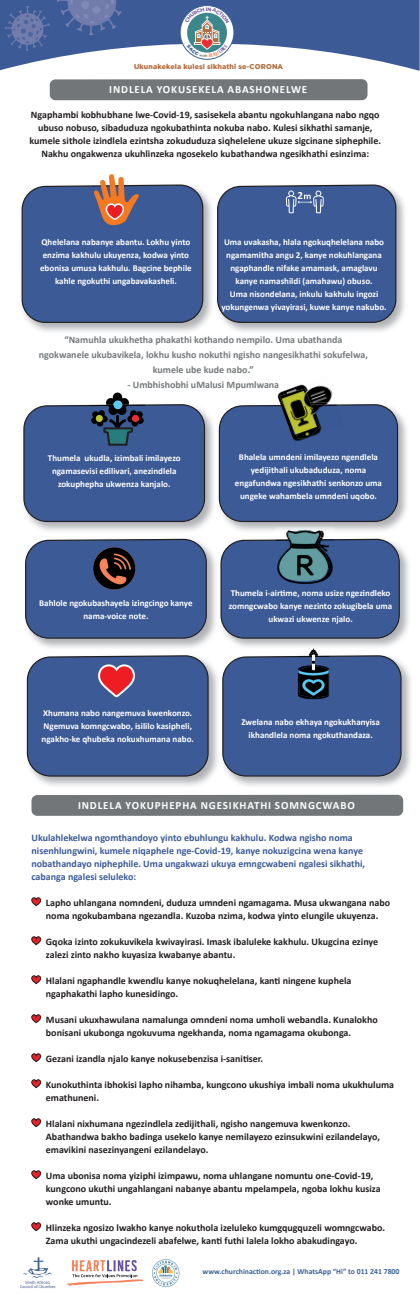
<style>
.page{position:relative;width:420px;height:1304px;background:#fff}
.page>*{position:absolute;margin:0;border:0;box-sizing:border-box;transform-origin:0 0}
.t1{font:700 11px "Calibri";letter-spacing:.08em;color:#fff}
.t2{font:700 10px/13px "Calibri";color:#231f20}
.t3{font:700 10px/13px "Calibri";color:#3b5a96}
.t4{font:700 10px/15px "Calibri";color:#75797b;text-align:center}
.t5{font:700 9px/13px "Calibri";color:#fff;text-align:center}
.t6{font:700 7.7px "Calibri";color:#3a6198}
.t7{font:900 7px "Gotham";letter-spacing:.02em;color:#b37041}
</style>
<div class="page">
<img style="left:152px;top:1259px;width:28px;height:27px">
<svg style="left:66px;top:1260px;width:77px;height:26px"></svg>
<img style="left:19px;top:1257px;width:37px;height:31px">
<svg style="left:0;top:0;width:419px;height:71px;fill:#3b5a96"></svg>
<svg style="left:180px;top:5px;width:54px;height:55px"></svg>
<svg style="left:57px;top:0;width:69px;height:35px;background:#566ba1"></svg>
<svg style="left:5px;top:6px;width:45px;height:45px;background:#51679f"></svg>
<div style="left:50px;top:79px;width:317px;height:21px;background:#727678;border-radius:6px"></div>
<img style="left:31px;top:184px;width:374px;height:148px">
<svg style="left:21px;top:185px;width:183px;height:139px;background:#405d95"></svg>
<img style="left:34px;top:538px;width:375px;height:110px">
<svg style="left:25px;top:539px;width:182px;height:100px;background:#405c94"></svg>
<img style="left:32px;top:413px;width:375px;height:118px">
<img style="left:36px;top:655px;width:375px;height:131px">
<svg style="left:216px;top:185px;width:181px;height:139px;background:#415d95"></svg>
<svg style="left:93px;top:174px;width:47px;height:52px"></svg>
<svg style="left:286px;top:191px;width:37px;height:22px"></svg>
<img style="left:106px;top:392px;width:24px;height:12px">
<svg style="left:113px;top:400px;width:9px;height:9px"></svg>
<svg style="left:23px;top:404px;width:182px;height:118px;background:#3e5a90"></svg>
<svg style="left:219px;top:404px;width:179px;height:118px;background:#3f5c95"></svg>
<img style="left:277px;top:384px;width:56px;height:19px">
<img style="left:319px;top:403px;width:17px;height:3px">
<img style="left:281px;top:406px;width:62px;height:37px">
<img style="left:279px;top:389px;width:40px;height:49px">
<img style="left:93px;top:547px;width:42px;height:42px;border-radius:21px">
<svg style="left:220px;top:530px;width:179px;height:109px;background:#4d689c"></svg>
<img style="left:275px;top:528px;width:59px;height:58px">
<img style="left:275px;top:539px;width:59px;height:2px">
<img style="left:278px;top:530px;width:51px;height:51px">
<svg style="left:27px;top:656px;width:181px;height:120px;background:#455b92"></svg>
<svg style="left:222px;top:655px;width:179px;height:122px;background:#3f5c95"></svg>
<img style="left:297px;top:648px;width:32px;height:52px">
<img style="left:297px;top:656px;width:32px;height:1px">
<img style="left:299px;top:666px;width:29px;height:32px">
<img style="left:312px;top:652px;width:3px;height:19px">
<div style="left:31px;top:795px;width:372px;height:21px;background:#727678;border-radius:6px"></div>
<svg style="left:31px;top:897px;width:10px;height:9px"></svg>
<svg style="left:31px;top:936px;width:10px;height:9px"></svg>
<svg style="left:31px;top:975px;width:10px;height:9px"></svg>
<svg style="left:31px;top:1014px;width:10px;height:9px"></svg>
<svg style="left:31px;top:1053px;width:10px;height:9px"></svg>
<svg style="left:31px;top:1079px;width:10px;height:9px"></svg>
<svg style="left:31px;top:1118px;width:10px;height:9px"></svg>
<svg style="left:31px;top:1170px;width:10px;height:9px"></svg>
<svg style="left:31px;top:1222px;width:10px;height:9px"></svg>
<svg style="left:185px;top:7px;width:44px;height:50px"></svg>
<p class="t7" style="left:134px;top:62px;width:150px">Ukunakekela kulesi sikhathi se-CORONA</p>
<p class="t1" style="left:109px;top:83px;width:199px">INDLELA YOKUSEKELA ABASHONELWE</p>
<p class="t2" style="left:30px;top:108px;width:353px;text-align:center">Ngaphambi kobhubhane lwe-Covid-19, sasisekela abantu ngokuhlangana nabo ngqo ubuso nobuso, sibaduduza ngokubathinta nokuba nabo. Kulesi sikhathi samanje, kumele sithole izindlela ezintsha zokududuza siqhelelene ukuze sigcinane siphephile.<br>Nakhu ongakwenza ukuhlinzeka ngosekelo kubathandwa ngesikhathi esinzima:</p>
<p class="t5" style="left:40px;top:235px;width:153px">Qhelelana nabanye abantu. Lokhu yinto enzima kakhulu ukuyenza, kodwa yinto ebonisa umusa kakhulu. Bagcine bephile kahle ngokuthi ungabavakasheli.</p>
<p class="t1" style="left:297px;top:188px;width:7px">2</p>
<p class="t5" style="left:221px;top:235px;width:167px">Uma uvakasha, hlala ngokuqhelelana nabo ngamamitha angu 2, kanye nokuhlangana ngaphandle nifake amamask, amaglavu kanye namashildi (amahawu) obuso.<br>Uma nisondelana, inkulu kakhulu ingozi yokungenwa yivayirasi, kuwe kanye nakubo.</p>
<p class="t4" style="left:39px;top:331px;width:330px">“Namuhla ukukhetha phakathi kothando nempilo. Uma ubathanda ngokwanele ukubavikela, lokhu kusho nokuthi ngisho nangesikhathi sokufelwa, kumele ube kude nabo.”</p>
<p class="t4" style="left:127px;top:376px;width:153px">- Umbhishobhi uMalusi Mpumlwana</p>
<p class="t5" style="left:48px;top:451px;width:134px">Thumela ukudla, izimbali imilayezo ngamasevisi edilivari, anezindlela zokuphepha ukwenza kanjalo.</p>
<p class="t5" style="left:39px;top:596px;width:155px">Bahlole ngokubashayela izingcingo kanye nama-voice note.</p>
<p class="t5" style="left:235px;top:450px;width:148px">Bhalela umndeni imilayezo ngendlela yedijithali ukubaduduza, noma engafundwa ngesikhathi senkonzo uma ungeke wahambela umndeni uqobo.</p>
<p class="t5" style="left:229px;top:586px;width:165px">Thumela i-airtime, noma usize ngezindleko zomngcwabo kanye nezinto zokugibela uma ukwazi ukwenze njalo.</p>
<p class="t5" style="left:42px;top:706px;width:154px;text-align:left">Xhumana nabo nangemuva kwenkonzo.<br>Ngemuva komngcwabo, isililo kasipheli, ngakho-ke qhubeka nokuxhumana nabo.</p>
<p class="t5" style="left:241px;top:715px;width:140px">Zwelana nabo ekhaya ngokukhanyisa ikhandlela noma ngokuthandaza.</p>
<p class="t1" style="left:78px;top:798px;width:278px">INDLELA YOKUPHEPHA NGESIKHATHI SOMNGCWABO</p>
<p class="t3" style="left:31px;top:831px;width:335px">Ukulahlekelwa ngomthandoyo yinto ebuhlungu kakhulu. Kodwa ngisho noma nisenhlungwini, kumele niqaphele nge-Covid-19, kanye nokuzigcina wena kanye nobathandayo niphephile. Uma ungakwazi ukuya emngcwabeni ngalesi sikhathi, cabanga ngalesi seluleko:</p>
<p class="t2" style="left:46px;top:896px;width:345px">Lapho uhlangana nomndeni, duduza umndeni ngamagama. Musa ukwangana nabo noma ngokubambana ngezandla. Kuzoba nzima, kodwa yinto elungile ukuyenza.</p>
<p class="t2" style="left:46px;top:935px;width:333px">Gqoka izinto zokukuvikela kwivayirasi. Imask ibaluleke kakhulu. Ukugcina ezinye zalezi zinto nakho kuyasiza kwabanye abantu.</p>
<p class="t2" style="left:46px;top:974px;width:307px">Hlalani ngaphandle kwendlu kanye nokuqhelelana, kanti ningene kuphela ngaphakathi lapho kunesidingo.</p>
<p class="t2" style="left:46px;top:1013px;width:333px">Musani ukuxhawulana namalunga omndeni noma umholi webandla. Kunalokho bonisani ukubonga ngokuvuma ngekhanda, noma ngamagama okubonga.</p>
<p class="t2" style="left:46px;top:1052px;width:219px">Gezani izandla njalo kanye nokusebenzisa i-sanitiser.</p>
<p class="t2" style="left:46px;top:1078px;width:349px">Kunokuthinta ibhokisi lapho nihamba, kungcono ukushiya imbali noma ukukhuluma emathuneni.</p>
<p class="t2" style="left:46px;top:1117px;width:335px">Hlalani nixhumana ngezindlela zedijithali, ngisho nangemuva kwenkonzo.<br>Abathandwa bakho badinga usekelo kanye nemilayezo ezinsukwini ezilandelayo, emavikini nasezinyangeni ezilandelayo.</p>
<p class="t2" style="left:46px;top:1169px;width:336px">Uma ubonisa noma yiziphi izimpawu, noma uhlangane nomuntu one-Covid-19, kungcono ukuthi ungahlangani nabanye abantu mpelampela, ngoba lokhu kusiza wonke umuntu.</p>
<p class="t2" style="left:46px;top:1221px;width:340px">Hlinzeka ngosizo lwakho kanye nokuthola izeluleko kumgqugquzeli womngcwabo.<br>Zama ukuthi ungacindezeli abafelwe, kanti futhi lalela lokho abakudingayo.</p>
<p class="t6" style="left:202px;top:1267px;width:198px">www.churchinaction.org.za | WhatsApp “Hi” to 011 241 7800</p>
</div>
